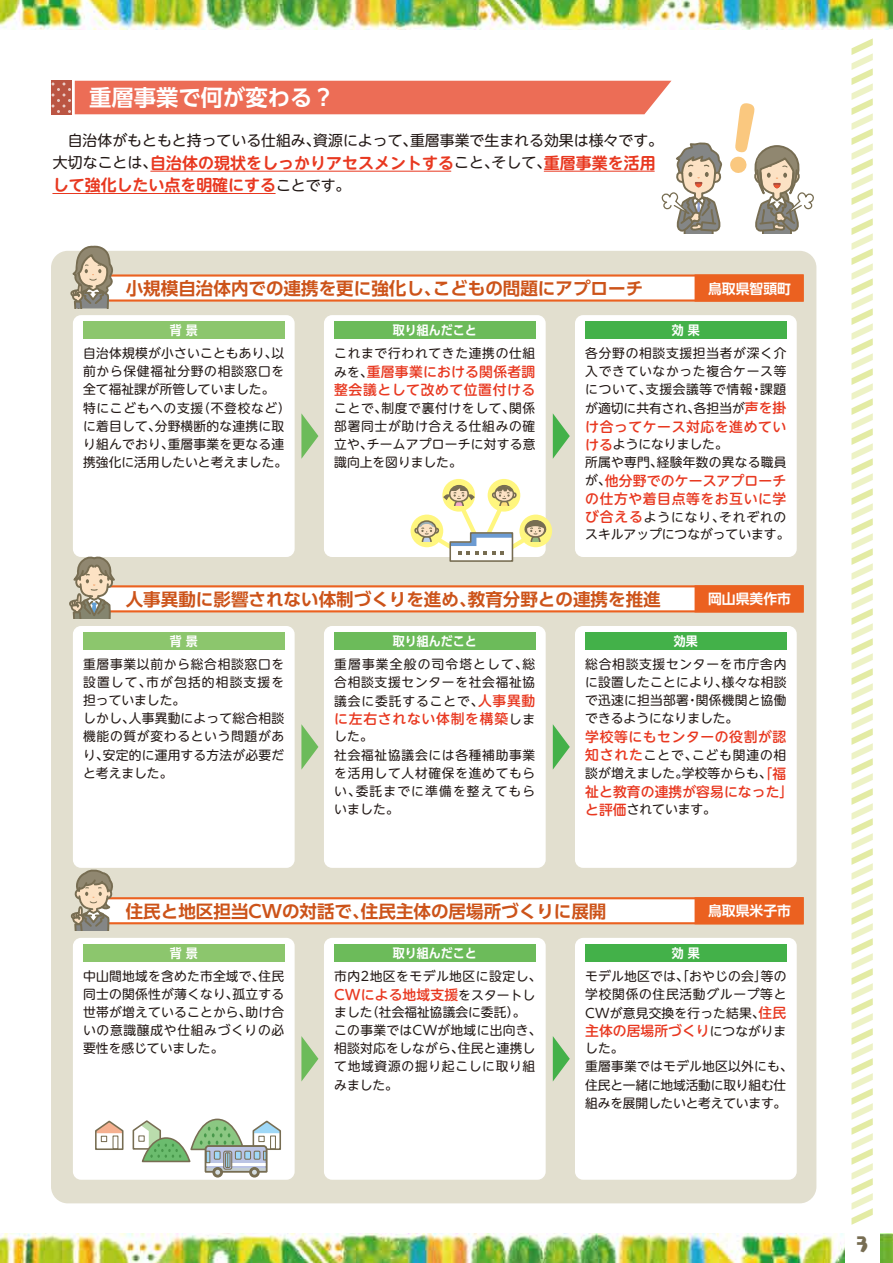
<style>
.page{position:relative;width:893px;height:1263px;background:#fff}
.page>*{position:absolute;margin:0;border:0;box-sizing:border-box;transform-origin:0 0}
.t1{font:700 22.35px "UD Shin Go Pro De";color:#fff}
.t2{font:19.2px "Kurokane Std EB";color:#776d52}
.t3{font:700 17.55px "UD Shin Go Pro De";color:#cc5319}
.t4{font:700 15.9px/22.4px "UD Shin M Go Pro De";letter-spacing:.005em;color:#e83820}
.t5{font:14.85px "UD Shin M Go Pro";color:#221815}
.t6{font:500 13.8px/18.1px "UD Shin M Go Pro";letter-spacing:.04em;color:#e83820}
.t7{font:500 13.8px "UD Shin M Go Pro";letter-spacing:.005em;color:#e83820}
.t8{font:700 13.8px "UD Shin Go Pro De";color:#fff}
.t9{font:500 13.8px "UD Shin M Go Pro";color:#e83820}
.t10{font:12.75px/18.1px "UD Shin M Go Pro";letter-spacing:.02em;color:#221815;text-align:justify}
.t11{font:12.75px/18.1px "UD Shin M Go Pro";letter-spacing:.055em;color:#221815}
.t12{font:12.75px/18.1px "UD Shin M Go Pro";letter-spacing:-.015em;color:#221815}
.t13{font:700 12.75px "UD Shin Go Pro De";color:#fff;scale:.94 1}
.t14{font:12.75px/17.5px "UD Shin M Go Pro";color:#221815}
.t15{font:12.75px "UD Shin M Go Pro";letter-spacing:.04em;color:#221815}
.s1{font-family:"UD Shin M Go Pro";font-weight:400;font-size:14.85px;color:#221815}
.s2{font-weight:400;font-size:12.75px;color:#221815}
.s3{font-weight:500;font-size:13.8px;color:#e83820}
</style>
<div class="page">
<img style="left:0;top:1233px;width:893px;height:30px">
<img style="left:0;top:0;width:893px;height:30px">
<div style="left:845px;top:42px;width:34px;height:1221px;background:#fff"></div>
<div style="left:51px;top:251px;width:765px;height:952px;background:#e2dfcf;border-radius:17px"></div>
<svg style="left:51px;top:81px;width:21px;height:33px"></svg>
<div style="left:75px;top:81px;width:596px;height:33px;background:#ec6d56"></div>
<div style="left:73px;top:315px;width:222px;height:171px;background:#fff"></div>
<div style="left:324px;top:315px;width:222px;height:171px;background:#fff"></div>
<div style="left:575px;top:315px;width:222px;height:171px;background:#fff"></div>
<svg style="left:301px;top:413px;width:17px;height:46px"></svg>
<svg style="left:553px;top:414px;width:17px;height:45px"></svg>
<div style="left:83px;top:322px;width:201px;height:17px;background:#8cc66d"></div>
<div style="left:334px;top:322px;width:201px;height:17px;background:#6cbb5a"></div>
<div style="left:585px;top:322px;width:201px;height:17px;background:#43b149"></div>
<div style="left:73px;top:626px;width:222px;height:242px;background:#fff"></div>
<div style="left:324px;top:626px;width:222px;height:242px;background:#fff"></div>
<div style="left:575px;top:626px;width:222px;height:242px;background:#fff"></div>
<svg style="left:301px;top:724px;width:17px;height:46px"></svg>
<svg style="left:553px;top:724px;width:17px;height:45px"></svg>
<div style="left:83px;top:633px;width:201px;height:17px;background:#8cc66d"></div>
<div style="left:334px;top:633px;width:201px;height:17px;background:#6cbb5a"></div>
<div style="left:585px;top:633px;width:201px;height:17px;background:#43b149"></div>
<div style="left:73px;top:938px;width:222px;height:242px;background:#fff"></div>
<div style="left:324px;top:938px;width:222px;height:242px;background:#fff"></div>
<div style="left:575px;top:938px;width:222px;height:242px;background:#fff"></div>
<svg style="left:301px;top:1036px;width:17px;height:45px"></svg>
<svg style="left:553px;top:1036px;width:17px;height:45px"></svg>
<div style="left:83px;top:944px;width:201px;height:17px;background:#8cc66d"></div>
<div style="left:334px;top:944px;width:201px;height:17px;background:#6cbb5a"></div>
<div style="left:585px;top:944px;width:201px;height:17px;background:#43b149"></div>
<hr style="left:53px;top:193px;width:222px;height:1px;background:#e83820">
<hr style="left:151px;top:171px;width:300px;height:1px;background:#e83820">
<hr style="left:544px;top:171px;width:110px;height:1px;background:#e83820">
<svg style="left:71px;top:869px;width:733px;height:62px"></svg>
<svg style="left:71px;top:246px;width:733px;height:62px"></svg>
<svg style="left:661px;top:142px;width:62px;height:92px"></svg>
<svg style="left:730px;top:103px;width:84px;height:131px"></svg>
<svg style="left:94px;top:1119px;width:30px;height:32px"></svg>
<div style="left:249px;top:1167px;width:11px;height:10px;border:2px solid #776d52;border-radius:50%"></div>
<div style="left:212px;top:1167px;width:11px;height:10px;border:2px solid #776d52;border-radius:50%"></div>
<svg style="left:132px;top:1118px;width:150px;height:57px;background:#c6d5c7"></svg>
<div style="left:442px;top:479px;width:33px;height:33px;background:#fff67f;border-radius:50%"></div>
<div style="left:488px;top:479px;width:32px;height:33px;background:#fff67f;border-radius:50%"></div>
<div style="left:494px;top:485px;width:20px;height:17px;border:2px solid #776d52;border-radius:50%"></div>
<div style="left:449px;top:485px;width:20px;height:17px;border:2px solid #776d52;border-radius:50%"></div>
<svg style="left:69px;top:486px;width:735px;height:133px"></svg>
<svg style="left:851px;top:38px;width:22px;height:1187px"></svg>
<h1 class="t1" style="left:89px;top:79px;width:247px">重層事業で何が変わる？</h1>
<p class="t5" style="left:53px;top:128px;width:612px">　自治体がもともと持っている仕組み、資源によって、重層事業で生まれる効果は様々です。</p>
<p class="t4" style="left:53px;top:151px;width:604px"><span class="s1">大切なことは、</span>自治体の現状をしっかりアセスメントする<span class="s1">こと、そして、</span>重層事業を活用して強化したい点を明確にする<span class="s1">ことです。</span></p>
<h3 class="t3" style="left:126px;top:274px;width:519px">小規模自治体内での連携を更に強化し、こどもの問題にアプローチ</h3>
<p class="t8" style="left:708px;top:277px;width:84px">鳥取県智頭町</p>
<p class="t13" style="left:170px;top:320px;width:31px">背 景</p>
<p class="t13" style="left:393px;top:320px;width:91px">取り組んだこと</p>
<p class="t13" style="left:672px;top:320px;width:31px">効 果</p>
<p class="t10" style="left:83px;top:344px;width:209px;text-align:left">自治体規模が小さいこともあり、以前から保健福祉分野の相談窓口を全て福祉課が所管していました。<br>特にこどもへの支援（不登校など）に着目して、分野横断的な連携に取り組んでおり、重層事業を更なる連携強化に活用したいと考えました。</p>
<p class="t11" style="left:334px;top:344px;width:203px">これまで行われてきた連携の仕組</p>
<p class="t6" style="left:334px;top:362px;width:203px"><span class="s2">みを、</span>重層事業における関係者調整会議として改めて位置付ける</p>
<p class="t10" style="left:334px;top:398px;width:203px">ことで、制度で裏付けをして、関係部署同士が助け合える仕組みの確立や、チームアプローチに対する意識向上を図りました。</p>
<p class="t10" style="left:585px;top:344px;width:203px">各分野の相談支援担当者が深く介入できていなかった複合ケース等について、支援会議等で情報・課題が適切に共有され、各担当が<span class="s3">声を掛</span></p>
<p class="t6" style="left:585px;top:416px;width:203px">け合ってケース対応を進めてい</p>
<p class="t10" style="left:585px;top:435px;width:203px;line-height:17.5px"><span class="s3">ける</span>ようになりました。<br>所属や専門、経験年数の異なる職員</p>
<p class="t6" style="left:585px;top:471px;width:203px"><span class="s2">が、</span>他分野でのケースアプローチの仕方や着目点等をお互いに学</p>
<p class="t14" style="left:585px;top:507px;width:206px"><span class="s3">び合える</span>ようになり、それぞれのスキルアップにつながっています。</p>
<h3 class="t3" style="left:126px;top:585px;width:536px">人事異動に影響されない体制づくりを進め、教育分野との連携を推進</h3>
<p class="t8" style="left:708px;top:588px;width:84px">岡山県美作市</p>
<p class="t13" style="left:170px;top:631px;width:31px">背 景</p>
<p class="t13" style="left:393px;top:631px;width:91px">取り組んだこと</p>
<p class="t13" style="left:674px;top:631px;width:27px">効果</p>
<p class="t11" style="left:83px;top:655px;width:203px">重層事業以前から総合相談窓口を設置して、市が包括的相談支援を担っていました。<br>しかし、人事異動によって総合相談機能の質が変わるという問題があり、安定的に運用する方法が必要だと考えました。</p>
<p class="t10" style="left:334px;top:654px;width:203px">重層事業全般の司令塔として、総合相談支援センターを社会福祉協議会に委託することで、<span class="s3">人事異動</span></p>
<p class="t6" style="left:334px;top:709px;width:203px">に左右されない体制を構築<span class="s2">しま</span></p>
<p class="t11" style="left:334px;top:727px;width:203px">した。<br>社会福祉協議会には各種補助事業を活用して人材確保を進めてもらい、委託までに準備を整えてもらいました。</p>
<p class="t10" style="left:585px;top:655px;width:203px">総合相談支援センターを市庁舎内に設置したことにより、様々な相談で迅速に担当部署・関係機関と協働できるようになりました。</p>
<p class="t6" style="left:585px;top:727px;width:203px">学校等にもセンターの役割が認</p>
<p class="t10" style="left:585px;top:745px;width:203px"><span class="s3">知された</span>ことで、こども関連の相談が増えました。学校等からも、<span class="s3">「福</span></p>
<p class="t7" style="left:585px;top:780px;width:210px">祉と教育の連携が容易になった」</p>
<p class="t10" style="left:585px;top:800px;width:132px"><span class="s3">と評価</span>されています。</p>
<h3 class="t3" style="left:126px;top:897px;width:482px">住民と地区担当CWの対話で、住民主体の居場所づくりに展開</h3>
<p class="t8" style="left:708px;top:900px;width:84px">鳥取県米子市</p>
<p class="t13" style="left:170px;top:942px;width:31px">背 景</p>
<p class="t13" style="left:393px;top:942px;width:91px">取り組んだこと</p>
<p class="t13" style="left:672px;top:942px;width:31px">効 果</p>
<p class="t10" style="left:83px;top:966px;width:203px">中山間地域を含めた市全域で、住民同士の関係性が薄くなり、孤立する世帯が増えていることから、助け合いの意識醸成や仕組みづくりの必要性を感じていました。</p>
<p class="t15" style="left:334px;top:966px;width:209px">市内2地区をモデル地区に設定し、</p>
<p class="t7" style="left:334px;top:983px;width:203px">CWによる地域支援<span class="s2">をスタートし</span></p>
<p class="t10" style="left:334px;top:1003px;width:209px;text-align:left">ました（社会福祉協議会に委託）。<br>この事業ではCWが地域に出向き、相談対応をしながら、住民と連携して地域資源の掘り起こしに取り組みました。</p>
<p class="t10" style="left:585px;top:966px;width:203px">モデル地区では、「おやじの会」等の学校関係の住民活動グループ等とCWが意見交換を行った結果、<span class="s3">住民</span></p>
<p class="t9" style="left:585px;top:1020px;width:203px">主体の居場所づくり<span class="s2">につながりま</span></p>
<p class="t12" style="left:585px;top:1039px;width:209px">した。<br>重層事業ではモデル地区以外にも、住民と一緒に地域活動に取り組む仕組みを展開したいと考えています。</p>
<h2 class="t2" style="left:856px;top:1229px;width:14px">3</h2>
</div>
